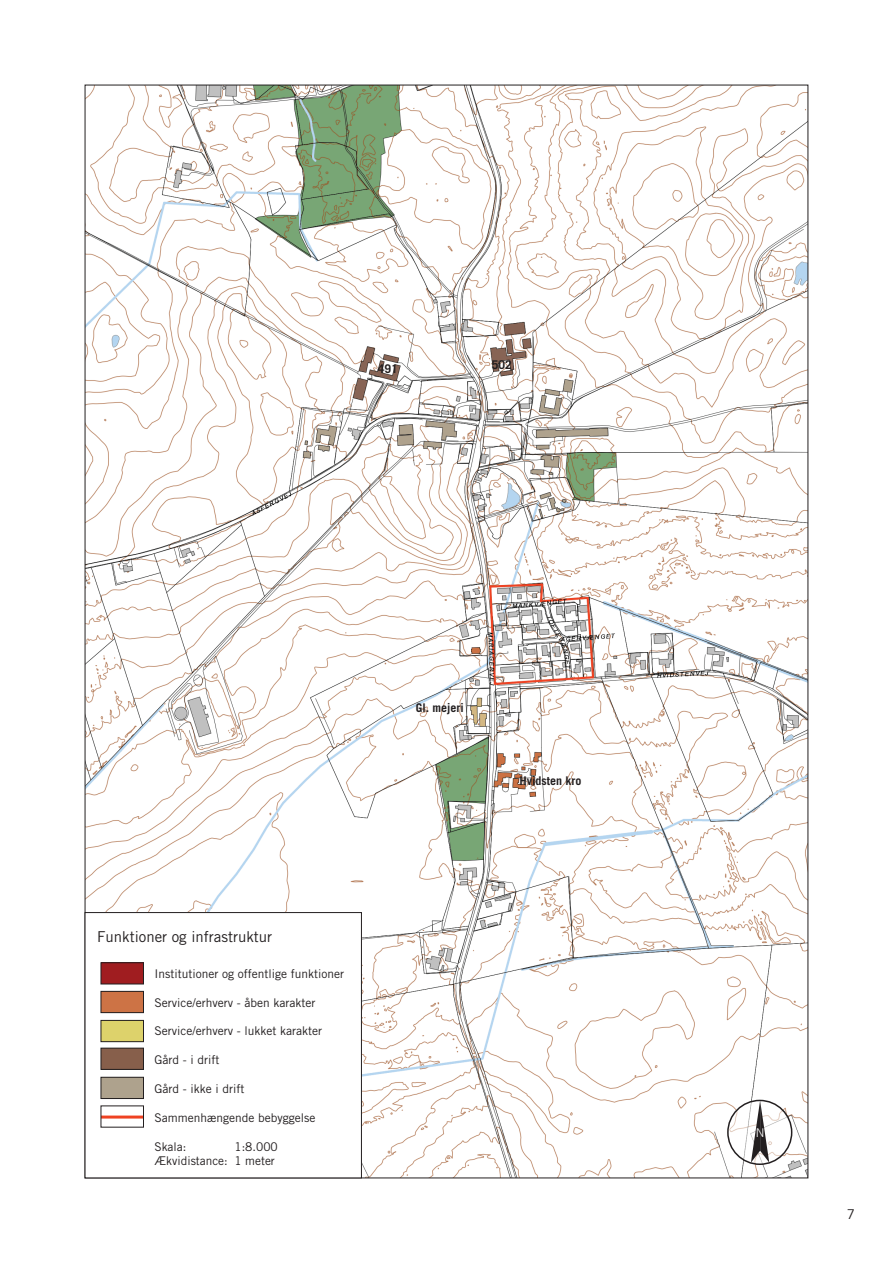
<style>
.page{position:relative;width:893px;height:1263px;background:#fff}
.page>*{position:absolute;margin:0;border:0;box-sizing:border-box;transform-origin:0 0}
.t1{font:15px "Trade Gothic LT Std";color:#231f20}
.t2{font:13.5px "Trade Gothic LT Std";color:#231f20}
.t3{font:12px/14.4px "Trade Gothic LT Std";color:#231f20;text-align:right}
.Kort_8{font:700 12px "Trade Gothic LT Std";color:#231f20}
.t4{font:300 12px "Trade Gothic LT Std";color:#fff}
</style>
<div class="page">
<img style="left:87px;top:87px;width:719px;height:1089px">
<div style="left:85px;top:912px;width:276px;height:266px;background:#fff"></div>
<div style="left:85px;top:912px;width:277px;height:266px;border:1px solid #231f20"></div>
<div style="left:101px;top:963px;width:42px;height:21px;background:#a01d20"></div>
<div style="left:101px;top:991px;width:42px;height:22px;background:#cd7345"></div>
<div style="left:101px;top:991px;width:43px;height:22px;border:1px solid #231f20"></div>
<div style="left:101px;top:1020px;width:42px;height:22px;background:#ddd26b"></div>
<div style="left:101px;top:1020px;width:43px;height:22px;border:1px solid #231f20"></div>
<div style="left:101px;top:1048px;width:42px;height:21px;background:#875f4b"></div>
<div style="left:101px;top:1048px;width:43px;height:21px;border:1px solid #231f20"></div>
<hr style="left:101px;top:1115px;width:42px;height:3px;background:#ef4222">
<div style="left:101px;top:1077px;width:42px;height:21px;background:#aea28d"></div>
<div style="left:101px;top:1077px;width:43px;height:21px;border:1px solid #231f20"></div>
<svg style="left:728px;top:1100px;width:64px;height:64px"></svg>
<div style="left:727px;top:1100px;width:65px;height:65px;border:2px solid #231f20;border-radius:50%"></div>
<svg style="left:751px;top:1100px;width:18px;height:63px"></svg>
<p class="Kort_8" style="left:378px;top:361px;width:22px">491</p>
<p class="Kort_8" style="left:492px;top:357px;width:22px">502</p>
<p class="t1" style="left:97px;top:927px;width:176px">Funktioner og infrastruktur</p>
<p class="t3" style="left:154px;top:966px;width:191px">Institutioner og offentlige funktioner</p>
<p class="t3" style="left:154px;top:995px;width:162px">Service/erhverv - åben karakter</p>
<p class="t3" style="left:154px;top:1024px;width:169px">Service/erhverv - lukket karakter</p>
<p class="t3" style="left:154px;top:1052px;width:66px">Gård - i drift</p>
<p class="t3" style="left:154px;top:1081px;width:91px">Gård - ikke i drift</p>
<p class="t3" style="left:154px;top:1110px;width:163px">Sammenhængende bebyggelse</p>
<p class="t3" style="left:154px;top:1139px;width:33px">Skala:</p>
<p class="t3" style="left:154px;top:1139px;width:125px">1:8.000<br>Ækvidistance: 1 meter</p>
<p class="Kort_8" style="left:416px;top:700px;width:50px">Gl. mejeri</p>
<p class="t3" style="left:543px;top:769px;width:70px">Fortidsminde</p>
<p class="Kort_8" style="left:519px;top:774px;width:63px">Hvidsten kro</p>
<p class="t4" style="left:756px;top:1125px;width:10px">N</p>
<p class="t2" style="left:847px;top:1206px;width:10px">7</p>
</div>
